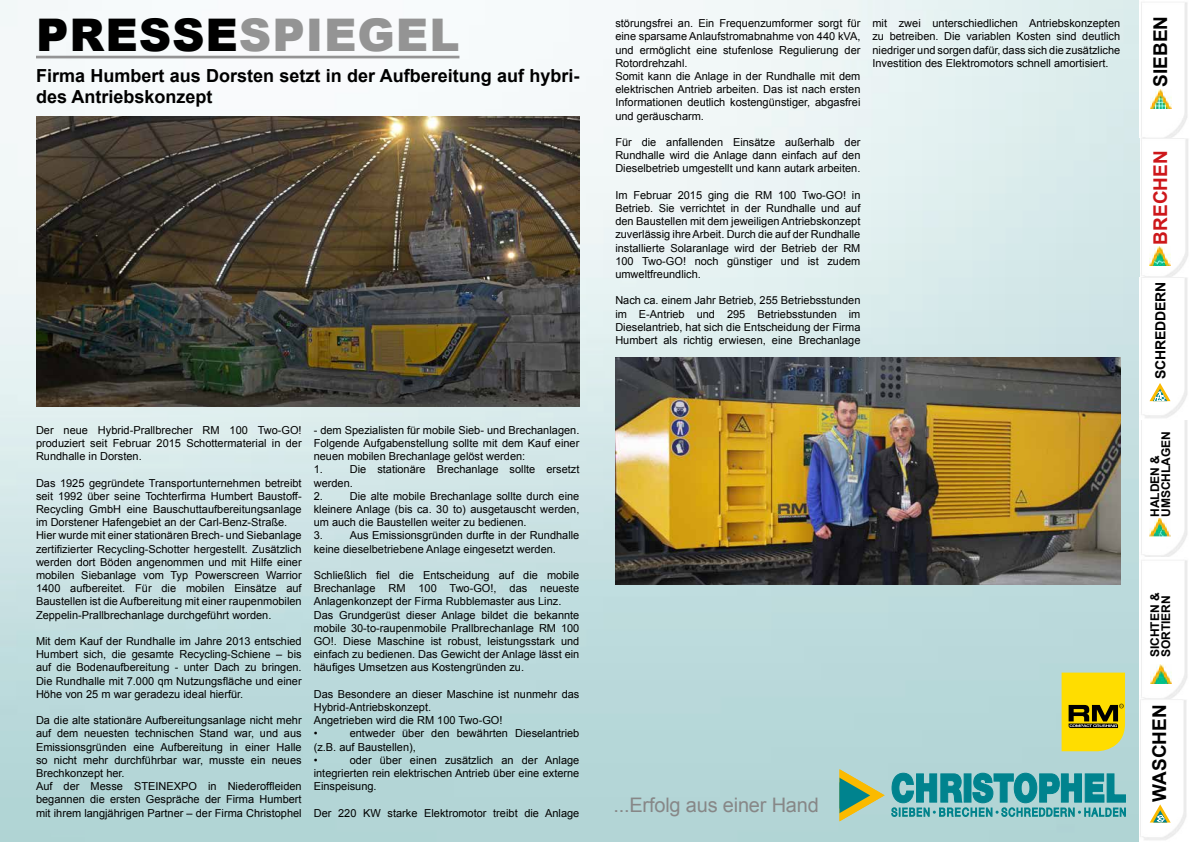
<style>
.page{position:relative;width:1191px;height:842px;background:#fff}
.page>*{position:absolute;margin:0;border:0;box-sizing:border-box;transform-origin:0 0}
.t1{font:900 45px "Arial";letter-spacing:.02em;color:#949494}
.t2{font:20px "Arial";letter-spacing:-.01em;color:#878787}
.t3{font:700 19px "Arial";color:#000}
.t4{font:700 19px "Arial";color:#cd171a}
.t5{font:700 18px/21.6px "Arial";color:#000}
.t6{font:700 14px "Arial";letter-spacing:-.01em;color:#000}
.t7{font:700 12px/11px "Arial";color:#000}
.t8{font:11px/13.2px "Arial";color:#000}
.s1{color:#000}
</style>
<div class="page">
<img style="left:0;top:0;width:1139px;height:842px">
<img style="left:1139px;top:2px;width:49px;height:275px">
<img style="left:1149px;top:247px;width:3px;height:18px">
<svg style="left:1152px;top:247px;width:2px;height:18px"></svg>
<img style="left:1154px;top:247px;width:9px;height:18px">
<svg style="left:1163px;top:247px;width:7px;height:18px"></svg>
<img style="left:1141px;top:420px;width:47px;height:137px">
<svg style="left:1149px;top:518px;width:21px;height:18px"></svg>
<svg style="left:1150px;top:90px;width:2px;height:18px"></svg>
<img style="left:1152px;top:90px;width:9px;height:18px">
<svg style="left:1161px;top:90px;width:2px;height:18px"></svg>
<img style="left:1163px;top:90px;width:6px;height:18px">
<svg style="left:1169px;top:90px;width:2px;height:18px"></svg>
<img style="left:1141px;top:277px;width:47px;height:141px">
<svg style="left:1149px;top:383px;width:21px;height:18px"></svg>
<img style="left:1141px;top:560px;width:47px;height:139px">
<img style="left:1150px;top:665px;width:9px;height:18px">
<svg style="left:1159px;top:665px;width:2px;height:18px"></svg>
<img style="left:1161px;top:665px;width:9px;height:18px">
<svg style="left:1170px;top:665px;width:1px;height:18px"></svg>
<img style="left:1140px;top:699px;width:47px;height:141px">
<svg style="left:1149px;top:804px;width:21px;height:18px"></svg>
<img style="left:36px;top:116px;width:543px;height:291px">
<img style="left:615px;top:357px;width:506px;height:227px">
<hr style="left:36px;top:56px;width:423px;height:2px;background:#949494">
<svg style="left:891px;top:772px;width:235px;height:45px;background:#4ea6ac"></svg>
<svg style="left:839px;top:769px;width:45px;height:52px;background:#9dba88"></svg>
<svg style="left:1061px;top:673px;width:64px;height:78px;background:#d7bd0b"></svg>
<h1 class="t1" style="left:36px;top:3px;width:425px"><span class="s1">PRESSE</span>SPIEGEL</h1>
<h3 class="t5" style="left:36px;top:65px;width:545px">Firma Humbert aus Dorsten setzt in der Aufbereitung auf hybri&shy;des Antriebskonzept</h3>
<p class="t8" style="left:36px;top:423px;width:267px;text-align:justify">Der neue Hybrid-Prallbrecher RM 100 Two-GO! produziert seit Februar 2015 Schottermaterial in der Rundhalle in Dorsten.</p>
<p class="t8" style="left:36px;top:476px;width:267px">Das 1925 gegründete Transportunternehmen betreibt seit 1992 über seine Tochterfirma Humbert Baustoff-Recycling GmbH eine Bauschuttaufbereitungsanlage im Dorstener Hafengebiet an der Carl-Benz-Straße.<br>Hier wurde mit einer stationären Brech- und Siebanlage zertifizierter Recycling-Schotter hergestellt. Zusätzlich werden dort Böden angenommen und mit Hilfe einer mobilen Siebanlage vom Typ Powerscreen Warrior 1400 aufbereitet. Für die mobilen Einsätze auf Baustellen ist die Aufbereitung mit einer raupenmobilen Zeppelin-Prallbrechanlage durchgeführt worden.</p>
<p class="t8" style="left:36px;top:635px;width:267px;text-align:justify">Mit dem Kauf der Rundhalle im Jahre 2013 entschied Humbert sich, die gesamte Recycling-Schiene – bis auf die Bodenaufbereitung - unter Dach zu bringen.<br>Die Rundhalle mit 7.000 qm Nutzungsfläche und einer Höhe von 25 m war geradezu ideal hierfür.</p>
<p class="t8" style="left:36px;top:714px;width:267px">Da die alte stationäre Aufbereitungsanlage nicht mehr auf dem neuesten technischen Stand war, und aus Emissionsgründen eine Aufbereitung in einer Halle so nicht mehr durchführbar war, musste ein neues Brechkonzept her.<br>Auf der Messe STEINEXPO in Niederoffleiden begannen die ersten Gespräche der Firma Humbert mit ihrem langjährigen Partner – der Firma Christophel</p>
<p class="t8" style="left:314px;top:423px;width:267px">- dem Spezialisten für mobile Sieb- und Brechanlagen.<br>Folgende Aufgabenstellung sollte mit dem Kauf einer neuen mobilen Brechanlage gelöst werden:<br>1.</p>
<p class="t8" style="left:314px;top:463px;width:267px;text-indent:36px">Die stationäre Brechanlage sollte ersetzt werden.<br>2.</p>
<p class="t8" style="left:314px;top:489px;width:267px;text-indent:36px">Die alte mobile Brechanlage sollte durch eine kleinere Anlage (bis ca. 30 to) ausgetauscht werden, um auch die Baustellen weiter zu bedienen.<br>3.</p>
<p class="t8" style="left:314px;top:529px;width:267px;text-indent:36px">Aus Emissionsgründen durfte in der Rundhalle keine dieselbetriebene Anlage eingesetzt werden.</p>
<p class="t8" style="left:314px;top:569px;width:267px">Schließlich fiel die Entscheidung auf die mobile Brechanlage RM 100 Two-GO!, das neueste Anlagenkonzept der Firma Rubblemaster aus Linz.<br>Das Grundgerüst dieser Anlage bildet die bekannte mobile 30-to-raupenmobile Prallbrechanlage RM 100<br>GO!. Diese Maschine ist robust, leistungsstark und einfach zu bedienen. Das Gewicht der Anlage lässt ein häufiges Umsetzen aus Kostengründen zu.</p>
<p class="t8" style="left:314px;top:687px;width:267px">Das Besondere an dieser Maschine ist nunmehr das<br>Hybrid-Antriebskonzept.<br>Angetrieben wird die RM 100 Two-GO!<br>•</p>
<p class="t8" style="left:314px;top:727px;width:267px;text-indent:36px">entweder über den bewährten Dieselantrieb (z.B. auf Baustellen),<br>•</p>
<p class="t8" style="left:314px;top:753px;width:267px;text-align:justify;text-indent:36px">oder über einen zusätzlich an der Anlage integrierten rein elektrischen Antrieb über eine externe Einspeisung.</p>
<p class="t8" style="left:314px;top:806px;width:267px">Der 220 KW starke Elektromotor treibt die Anlage</p>
<p class="t8" style="left:615px;top:17px;width:247px">störungsfrei an. Ein Frequenzumformer sorgt für eine sparsame Anlaufstromabnahme von 440 kVA, und ermöglicht eine stufenlose Regulierung der Rotordrehzahl.<br>Somit kann die Anlage in der Rundhalle mit dem elektrischen Antrieb arbeiten. Das ist nach ersten Informationen deutlich kostengünstiger, abgasfrei und geräuscharm.</p>
<p class="t8" style="left:615px;top:136px;width:247px;text-align:justify">Für die anfallenden Einsätze außerhalb der Rundhalle wird die Anlage dann einfach auf den Dieselbetrieb umgestellt und kann autark arbeiten.</p>
<p class="t8" style="left:615px;top:188px;width:247px;text-align:justify">Im Februar 2015 ging die RM 100 Two-GO! in Betrieb. Sie verrichtet in der Rundhalle und auf den Baustellen mit dem jeweiligen Antriebskonzept zuverlässig ihre Arbeit. Durch die auf der Rundhalle installierte Solaranlage wird der Betrieb der RM 100 Two-GO! noch günstiger und ist zudem umweltfreundlich.</p>
<p class="t8" style="left:615px;top:294px;width:247px;text-align:justify">Nach ca. einem Jahr Betrieb, 255 Betriebsstunden im E-Antrieb und 295 Betriebsstunden im Dieselantrieb, hat sich die Entscheidung der Firma Humbert als richtig erwiesen, eine Brechanlage</p>
<p class="t8" style="left:872px;top:17px;width:249px;text-align:justify">mit zwei unterschiedlichen Antriebskonzepten zu betreiben. Die variablen Kosten sind deutlich niedriger und sorgen dafür, dass sich die zusätzliche Investition des Elektromotors schnell amortisiert.</p>
<h3 class="t3" style="left:1147px;top:87px;width:72px;rotate:-90deg">SIEBEN</h3>
<h3 class="t4" style="left:1147px;top:244px;width:95px;rotate:-90deg">BRECHEN</h3>
<p class="t6" style="left:1151px;top:379px;width:99px;rotate:-90deg">SCHREDDERN</p>
<p class="t7" style="left:1149px;top:517px;width:87px;rotate:-90deg">HALDEN &amp;<br>UMSCHLAGEN</p>
<h2 class="t2" style="left:613px;top:791px;width:207px">...Erfolg aus einer Hand</h2>
<p class="t7" style="left:1150px;top:657px;width:66px;rotate:-90deg">SICHTEN &amp;<br>SORTIERN</p>
<h3 class="t3" style="left:1146px;top:802px;width:99px;rotate:-90deg">WASCHEN</h3>
</div>
